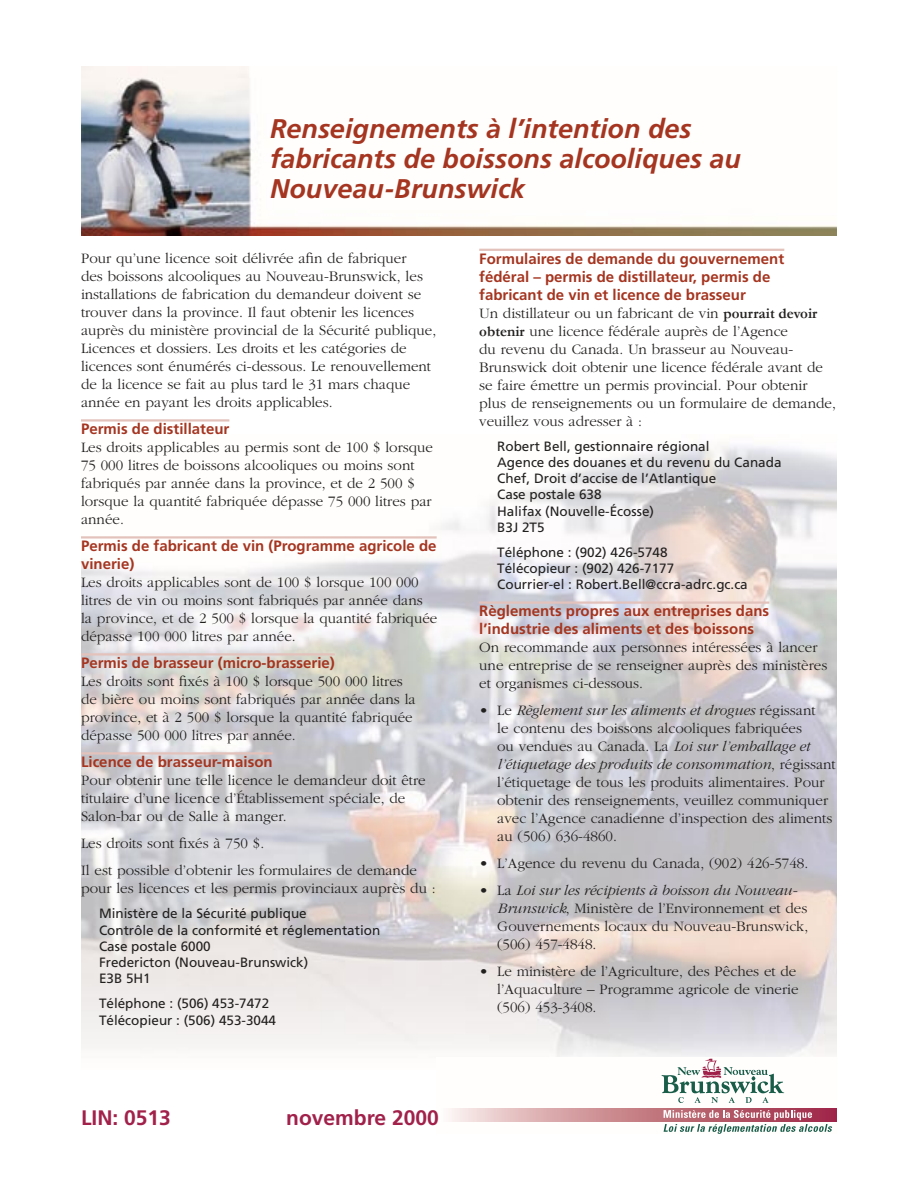
<style>
.page{position:relative;width:918px;height:1188px;background:#fff}
.page>*{position:absolute;margin:0;border:0;box-sizing:border-box;transform-origin:0 0}
.t1{font:italic 700 27px/30px "Frutiger";color:#a53520}
.t2{font:700 21px "Frutiger";color:#a1214b}
.text{font:300 15px/18px "Garamond";color:#22201f}
.bullet{font:300 15px/18px "Garamond";color:#22201f}
.head{font:700 15px/18px "Frutiger";color:#a53520}
.addess{font:13.5px "Frutiger";color:#22201f}
.s1{font-weight:700}
.s2{font-style:italic}
</style>
<div class="page">
<img style="left:81px;top:67px;width:756px;height:168px">
<img style="left:81px;top:445px;width:756px;height:612px">
<svg style="left:449px;top:1058px;width:388px;height:76px"></svg>
<hr style="left:81px;top:419px;width:148px;height:3px;background:#e4c2bc">
<hr style="left:81px;top:536px;width:356px;height:3px;background:#e4c2bc">
<hr style="left:81px;top:653px;width:254px;height:3px;background:#e4c2bc">
<hr style="left:81px;top:752px;width:192px;height:3px;background:#e4c2bc">
<hr style="left:479px;top:249px;width:305px;height:2px;background:#e4c2bc">
<hr style="left:479px;top:601px;width:290px;height:3px;background:#e4c2bc">
<p class="t1" style="left:270px;top:113px;width:473px">Renseignements à l’intention des fabricants de boissons alcooliques au<br>Nouveau-Brunswick</p>
<p class="text" style="left:81px;top:250px;width:357px">Pour qu’une licence soit délivrée afin de fabriquer<br>des boissons alcooliques au Nouveau-Brunswick, les installations de fabrication du demandeur doivent se trouver dans la province. Il faut obtenir les licences auprès du ministère provincial de la Sécurité publique, Licences et dossiers. Les droits et les catégories de licences sont énumérés ci-dessous. Le renouvellement de la licence se fait au plus tard le 31 mars chaque année en payant les droits applicables.</p>
<p class="head" style="left:81px;top:420px;width:150px">Permis de distillateur</p>
<p class="text" style="left:81px;top:439px;width:354px">Les droits applicables au permis sont de 100 $ lorsque 75 000 litres de boissons alcooliques ou moins sont fabriqués par année dans la province, et de 2 500 $ lorsque la quantité fabriquée dépasse 75 000 litres par année.</p>
<p class="head" style="left:81px;top:537px;width:357px">Permis de fabricant de vin (Programme agricole de vinerie)</p>
<p class="text" style="left:81px;top:574px;width:358px">Les droits applicables sont de 100 $ lorsque 100 000 litres de vin ou moins sont fabriqués par année dans la province, et de 2 500 $ lorsque la quantité fabriquée dépasse 100 000 litres par année.</p>
<p class="head" style="left:81px;top:654px;width:255px">Permis de brasseur (micro-brasserie)</p>
<p class="text" style="left:81px;top:673px;width:336px">Les droits sont fixés à 100 $ lorsque 500 000 litres de bière ou moins sont fabriqués par année dans la province, et à 2 500 $ lorsque la quantité fabriquée dépasse 500 000 litres par année.</p>
<p class="head" style="left:81px;top:753px;width:193px">Licence de brasseur-maison</p>
<p class="text" style="left:81px;top:772px;width:346px">Pour obtenir une telle licence le demandeur doit être titulaire d’une licence d’Établissement spéciale, de<br>Salon-bar ou de Salle à manger.</p>
<p class="text" style="left:81px;top:835px;width:185px">Les droits sont fixés à 750 $.</p>
<p class="text" style="left:81px;top:862px;width:356px">Il est possible d’obtenir les formulaires de demande pour les licences et les permis provinciaux auprès du :</p>
<p class="addess" style="left:99px;top:906px;width:209px">Ministère de la Sécurité publique</p>
<p class="addess" style="left:99px;top:922px;width:283px">Contrôle de la conformité et réglementation</p>
<p class="addess" style="left:99px;top:938px;width:113px">Case postale 6000</p>
<p class="addess" style="left:99px;top:954px;width:211px">Fredericton (Nouveau-Brunswick)</p>
<p class="addess" style="left:99px;top:971px;width:53px">E3B 5H1</p>
<p class="addess" style="left:99px;top:996px;width:172px">Téléphone : (506) 453-7472</p>
<p class="addess" style="left:99px;top:1012px;width:179px">Télécopieur : (506) 453-3044</p>
<p class="t2" style="left:81px;top:1106px;width:91px">LIN: 0513</p>
<p class="t2" style="left:286px;top:1106px;width:154px">novembre 2000</p>
<p class="head" style="left:479px;top:249px;width:307px">Formulaires de demande du gouvernement fédéral – permis de distillateur, permis de fabricant de vin et licence de brasseur</p>
<p class="text" style="left:479px;top:304px;width:358px">Un distillateur ou un fabricant de vin <span class="s1">pourrait devoir obtenir</span> une licence fédérale auprès de l’Agence<br>du revenu du Canada. Un brasseur au Nouveau-Brunswick doit obtenir une licence fédérale avant de se faire émettre un permis provincial. Pour obtenir plus de renseignements ou un formulaire de demande, veuillez vous adresser à :</p>
<p class="addess" style="left:497px;top:438px;width:214px">Robert Bell, gestionnaire régional</p>
<p class="addess" style="left:497px;top:454px;width:286px">Agence des douanes et du revenu du Canada</p>
<p class="addess" style="left:497px;top:471px;width:221px">Chef, Droit d’accise de l’Atlantique</p>
<p class="addess" style="left:497px;top:487px;width:106px">Case postale 638</p>
<p class="addess" style="left:497px;top:503px;width:158px">Halifax (Nouvelle-Écosse)</p>
<p class="addess" style="left:497px;top:519px;width:49px">B3J 2T5</p>
<p class="addess" style="left:497px;top:544px;width:172px">Téléphone : (902) 426-5748</p>
<p class="addess" style="left:497px;top:561px;width:179px">Télécopieur : (902) 426-7177</p>
<p class="addess" style="left:497px;top:577px;width:252px">Courrier-el : Robert.Bell@ccra-adrc.gc.ca</p>
<p class="head" style="left:479px;top:602px;width:292px">Règlements propres aux entreprises dans l’industrie des aliments et des boissons</p>
<p class="text" style="left:479px;top:639px;width:350px">On recommande aux personnes intéressées à lancer une entreprise de se renseigner auprès des ministères et organismes ci-dessous.</p>
<p class="bullet" style="left:497px;top:702px;width:340px;text-indent:-18px">• Le <span class="s2">Règlement sur les aliments et drogues</span> régissant<br>le contenu des boissons alcooliques fabriquées<br>ou vendues au Canada. La <span class="s2">Loi sur l’emballage et l’étiquetage des produits de consommation</span>, régissant l’étiquetage de tous les produits alimentaires. Pour obtenir des renseignements, veuillez communiquer avec l’Agence canadienne d’inspection des aliments au (506) 636-4860.</p>
<p class="bullet" style="left:479px;top:855px;width:331px">• L’Agence du revenu du Canada, (902) 426-5748.</p>
<p class="bullet" style="left:497px;top:882px;width:313px;text-indent:-18px">• La <span class="s2">Loi sur les récipients à boisson du Nouveau-Brunswick</span>, Ministère de l’Environnement et des Gouvernements locaux du Nouveau-Brunswick, (506) 457-4848.</p>
<p class="bullet" style="left:497px;top:963px;width:303px;text-indent:-18px">• Le ministère de l’Agriculture, des Pêches et de l’Aquaculture – Programme agricole de vinerie (506) 453-3408.</p>
</div>
